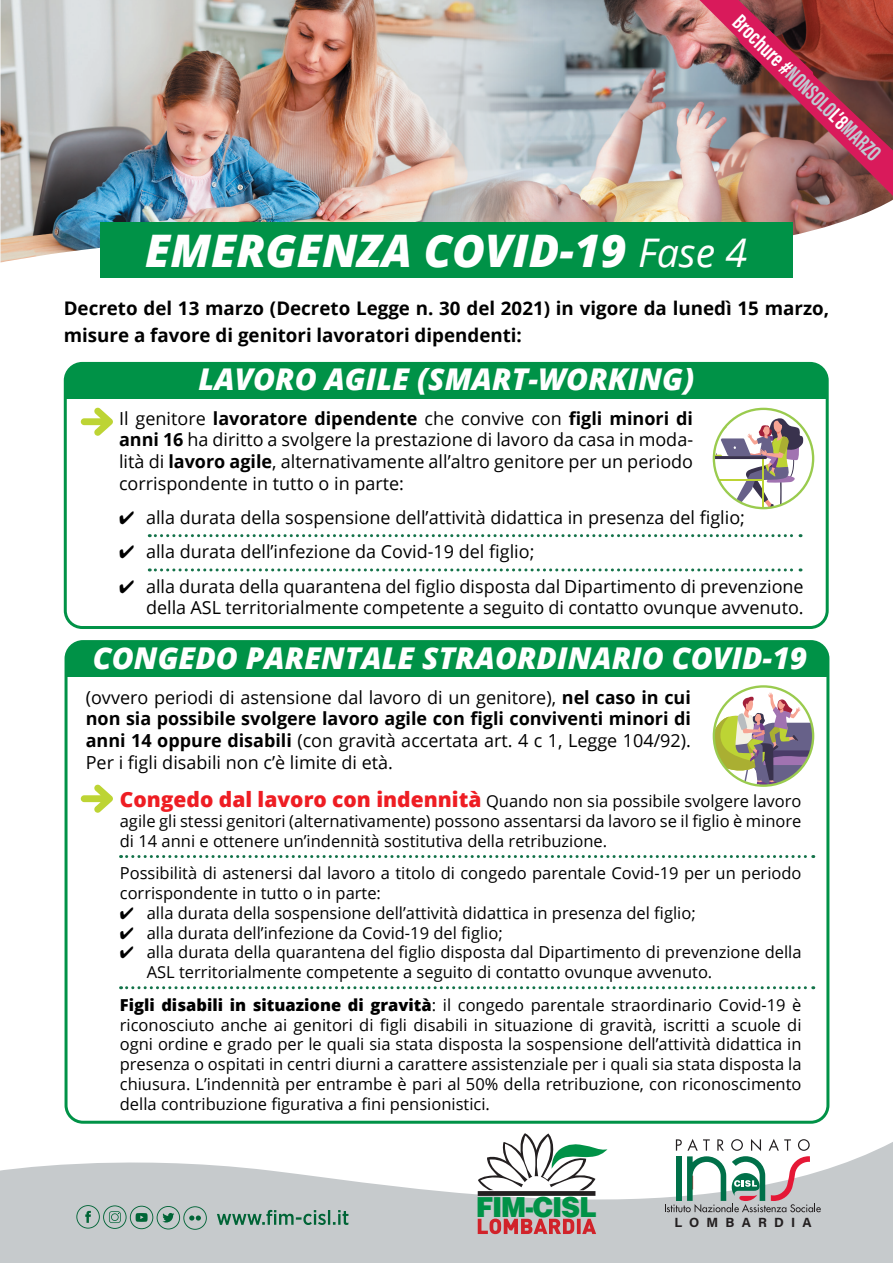
<style>
.page{position:relative;width:893px;height:1263px;background:#fff}
.page>*{position:absolute;margin:0;border:0;box-sizing:border-box;transform-origin:0 0}
.t1{font:italic 800 44.85px "Open Sans";color:#fff}
.t2{font:italic 800 30px "Open Sans";color:#fff}
.t3{font:900 27.6px "Helvetica";letter-spacing:-.045em;color:#009247;scale:.96 1}
.t4{font:700 22.65px "Acumin Pro Extra Cond";color:#fff}
.t5{font:700 18.75px/27px "Open Sans";color:#000}
.t6{font:18px/21.6px "Open Sans";color:#000;text-align:justify}
.t7{font:16.5px/19.8px "Open Sans";color:#000;text-align:justify}
.t8{font:700 13.35px "Acumin Pro";letter-spacing:.54em;color:#231f20}
.s1{color:#c0c9d2}
.s2{font-weight:400;font-size:39.45px}
.s3{font-weight:700}
.s4{font-weight:800;font-size:21px;color:#ee1d23}
.s5{font-weight:800}
</style>
<div class="page">
<img style="left:532px;top:0;width:361px;height:264px">
<img style="left:0;top:0;width:532px;height:263px">
<svg style="left:0;top:1142px;width:893px;height:121px;fill:#c6cacc"></svg>
<svg style="left:217px;top:1210px;width:131px;height:15px;background:#83a799"></svg>
<svg style="left:76px;top:1205px;width:131px;height:25px;background:#a0b6af"></svg>
<div style="left:66px;top:642px;width:762px;height:34px;background:#009247"></div>
<div style="left:65px;top:640px;width:764px;height:484px;border:3px solid #009247;border-radius:17px"></div>
<div style="left:478px;top:1191px;width:117px;height:5px;background:#231f20"></div>
<svg style="left:478px;top:1133px;width:129px;height:57px"></svg>
<svg style="left:478px;top:1218px;width:118px;height:16px;background:#cb6d72"></svg>
<svg style="left:665px;top:1139px;width:156px;height:73px"></svg>
<div style="left:100px;top:222px;width:692px;height:56px;background:#009247"></div>
<div style="left:65px;top:363px;width:762px;height:35px;background:#009247"></div>
<div style="left:64px;top:362px;width:765px;height:267px;border:3px solid #009247;border-radius:17px"></div>
<svg style="left:149px;top:534px;width:652px;height:3px"></svg>
<svg style="left:714px;top:409px;width:99px;height:99px"></svg>
<svg style="left:714px;top:418px;width:89px;height:90px"></svg>
<div style="left:713px;top:408px;width:101px;height:101px;border:2px solid #9acb4e;border-radius:50%"></div>
<svg style="left:81px;top:407px;width:32px;height:29px"></svg>
<svg style="left:149px;top:568px;width:652px;height:3px"></svg>
<svg style="left:81px;top:784px;width:32px;height:29px"></svg>
<svg style="left:714px;top:692px;width:99px;height:93px"></svg>
<div style="left:713px;top:685px;width:101px;height:102px;border:2px solid #9acb4e;border-radius:50%"></div>
<svg style="left:121px;top:855px;width:693px;height:3px"></svg>
<svg style="left:121px;top:986px;width:693px;height:3px"></svg>
<img style="left:699px;top:0;width:194px;height:196px">
<h3 class="t4" style="left:746px;top:9px;width:199px;rotate:44deg">Brochure #<span class="s1">NONSOLO</span>L’8<span class="s1">MARZO</span></h3>
<h1 class="t1" style="left:145px;top:216px;width:604px">EMERGENZA COVID-19 <span class="s2">Fase 4</span></h1>
<p class="t5" style="left:64px;top:294px;width:767px">Decreto del 13 marzo (Decreto Legge n. 30 del 2021) in vigore da lunedì 15 marzo, misure a favore di genitori lavoratori dipendenti:</p>
<h2 class="t2" style="left:199px;top:357px;width:497px">LAVORO AGILE (SMART-WORKING)</h2>
<p class="t6" style="left:119px;top:407px;width:576px">Il genitore <span class="s3">lavoratore dipendente</span> che convive con <span class="s3">figli minori di anni 16</span> ha diritto a svolgere la prestazione di lavoro da casa in moda&shy;lità di <span class="s3">lavoro agile</span>, alternativamente all’altro genitore per un periodo corrispondente in tutto o in parte:</p>
<p class="t6" style="left:119px;top:506px;width:627px">✔ alla durata della sospensione dell’attività didattica in presenza del figlio;</p>
<p class="t6" style="left:119px;top:540px;width:417px">✔ alla durata dell’infezione da Covid-19 del figlio;</p>
<p class="t6" style="left:119px;top:575px;width:686px;text-align:right">✔ alla durata della quarantena del figlio disposta dal Dipartimento di prevenzione della ASL territorialmente competente a seguito di contatto ovunque avvenuto.</p>
<h2 class="t2" style="left:93px;top:636px;width:716px">CONGEDO PARENTALE STRAORDINARIO COVID-19</h2>
<p class="t6" style="left:86px;top:686px;width:607px">(ovvero periodi di astensione dal lavoro di un genitore), <span class="s3">nel caso in cui non sia possibile svolgere lavoro agile con figli conviventi minori di anni 14 oppure disabili</span> (con gravità accertata art. 4 c 1, Legge 104/92).<br>Per i figli disabili non c’è limite di età.</p>
<p class="t7" style="left:120px;top:791px;width:683px"><span class="s4">Congedo dal lavoro con indennità</span> Quando non sia possibile svolgere lavoro agile gli stessi genitori (alternativamente) possono assentarsi da lavoro se il figlio è minore di 14 anni e ottenere un’indennità sostitutiva della retribuzione.</p>
<p class="t7" style="left:120px;top:863px;width:683px">Possibilità di astenersi dal lavoro a titolo di congedo parentale Covid-19 per un periodo corrispondente in tutto o in parte:</p>
<p class="t7" style="left:120px;top:902px;width:577px">✔ alla durata della sospensione dell’attività didattica in presenza del figlio;</p>
<p class="t7" style="left:120px;top:922px;width:384px">✔ alla durata dell’infezione da Covid-19 del figlio;</p>
<p class="t7" style="left:147px;top:942px;width:656px;text-indent:-27px">✔ alla durata della quarantena del figlio disposta dal Dipartimento di prevenzione della<br>ASL territorialmente competente a seguito di contatto ovunque avvenuto.</p>
<p class="t7" style="left:120px;top:994px;width:683px"><span class="s5">Figli disabili in situazione di gravità</span>: il congedo parentale straordinario Covid-19 è riconosciuto anche ai genitori di figli disabili in situazione di gravità, iscritti a scuole di ogni ordine e grado per le quali sia stata disposta la sospensione dell’attività didattica in presenza o ospitati in centri diurni a carattere assistenziale per i quali sia stata disposta la chiusura. L’indennità per entrambe è pari al 50% della retribuzione, con riconoscimento della contribuzione figurativa a fini pensionistici.</p>
<h3 class="t3" style="left:476px;top:1189px;width:128px">FIM-CISL</h3>
<p class="t8" style="left:674px;top:1213px;width:139px">LOMBARDIA</p>
</div>
